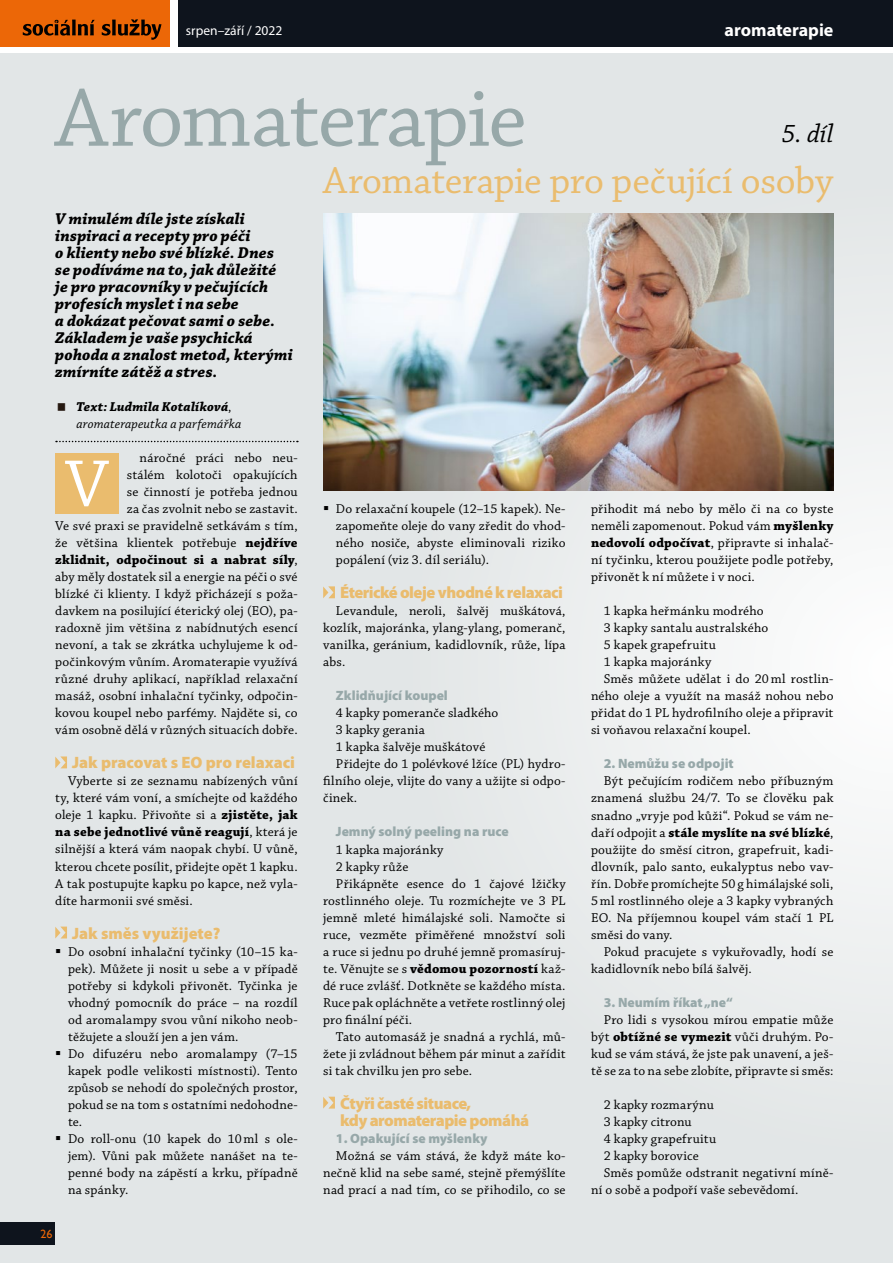
<style>
.page{position:relative;width:893px;height:1263px;background:#fff}
.page>*{position:absolute;margin:0;border:0;box-sizing:border-box;transform-origin:0 0}
.t1{font:86.55px "Chaparral Pro";letter-spacing:-.02em;color:#97a8a9}
.t2{font:69.15px "Chaparral Pro";color:#fff}
.t3{font:39.45px "Chaparral Pro";letter-spacing:-.01em;color:#eabc6e}
.t4{font:italic 26.85px "Chaparral Pro";color:#000}
.t5{font:700 18px "Myriad Pro";color:#fff}
.t6{font:italic 700 16.5px/17px "Chaparral Pro";letter-spacing:.01em;color:#000}
.t7{font:900 16.5px/17px "Myriad Pro";letter-spacing:-.03em;color:#eabc6e}
.t8{font:900 16.5px "Myriad Pro";color:#e9bc6e}
.t9{font:900 16.5px "Myriad Pro";color:#eabc6e}
.t10{font:13.5px/17px "Chaparral Pro";letter-spacing:.01em;color:#000;text-align:justify}
.t11{font:900 13.5px "Myriad Pro";color:#97a8a9}
.t12{font:italic 13.5px/17px "Chaparral Pro";letter-spacing:.01em;color:#000}
.t13{font:13.5px "Myriad Pro";color:#fff}
.t14{font:13.5px "Chaparral Pro";letter-spacing:.035em;color:#000}
.t15{font:12px "Gill Sans";color:#ec6707}
.s1{font-weight:700}
.s2{font-style:normal}
.s3{color:#eabc6e}
</style>
<div class="page">
<div style="left:178px;top:0;width:715px;height:47px;background:#0e141d"></div>
<div style="left:0;top:0;width:170px;height:47px;background:#ec6707"></div>
<svg style="left:23px;top:19px;width:138px;height:21px"></svg>
<div style="left:0;top:54px;width:893px;height:1209px;background:linear-gradient(to right,#dfe3e4,#eceeef)"></div>
<div style="left:0;top:1222px;width:55px;height:23px;background:#0e141d"></div>
<img style="left:323px;top:214px;width:510px;height:276px">
<div style="left:55px;top:453px;width:63px;height:60px;background:#eabc6e"></div>
<svg style="left:56px;top:441px;width:242px;height:1px"></svg>
<svg style="left:323px;top:586px;width:12px;height:12px"></svg>
<svg style="left:55px;top:756px;width:12px;height:12px"></svg>
<svg style="left:55px;top:926px;width:12px;height:12px"></svg>
<svg style="left:323px;top:1097px;width:12px;height:11px"></svg>
<svg style="left:58px;top:403px;width:7px;height:8px"></svg>
<p class="t13" style="left:186px;top:23px;width:98px">srpen–září / 2022</p>
<h3 class="t5" style="left:725px;top:18px;width:110px">aromaterapie</h3>
<h1 class="t1" style="left:55px;top:70px;width:473px">Aromaterapie</h1>
<h3 class="t4" style="left:782px;top:118px;width:53px">5. díl</h3>
<h3 class="t3" style="left:323px;top:159px;width:512px">Aromaterapie pro pečující osoby</h3>
<p class="t6" style="left:55px;top:211px;width:239px">V minulém díle jste získali inspiraci a recepty pro péči<br>o klienty nebo své blízké. Dnes se podíváme na to, jak důležité je pro pracovníky v pečujících profesích myslet i na sebe<br>a dokázat pečovat sami o sebe.<br>Základem je vaše psychická pohoda a znalost metod, kterými zmírníte zátěž a stres.</p>
<p class="t12" style="left:77px;top:399px;width:166px"><span class="s1">Text: Ludmila Kotalíková</span><span class="s2">, </span>aromaterapeutka a parfemářka</p>
<p class="t10" style="left:55px;top:450px;width:244px;text-align:right">náročné práci nebo neu-<br>stálém kolotoči opakujících<br>se činností je potřeba jednou<br>za čas zvolnit nebo se zastavit.<br>Ve své praxi se pravidelně setkávám s tím, že většina klientek potřebuje <span class="s1">nejdříve zklidnit, odpočinout si a nabrat síly</span>, aby měly dostatek sil a energie na péči o své blízké či klienty. I když přicházejí s poža&shy;davkem na posilující éterický olej (EO), pa&shy;radoxně jim většina z nabídnutých esencí nevoní, a tak se zkrátka uchylujeme k od&shy;počinkovým vůním. Aromaterapie využívá různé druhy aplikací, například relaxační masáž, osobní inhalační tyčinky, odpočin&shy;kovou koupel nebo parfémy. Najděte si, co vám osobně dělá v různých situacích dobře.</p>
<p class="t8" style="left:72px;top:752px;width:224px">Jak pracov<span class="s3">at s EO pro r</span>elaxaci</p>
<p class="t10" style="left:55px;top:773px;width:244px;text-indent:13px">Vyberte si ze seznamu nabízených vůní ty, které vám voní, a smíchejte od každého oleje 1 kapku. Přivoňte si a <span class="s1">zjistěte, jak na sebe jednotlivé vůně reagují</span>, která je silnější a která vám naopak chybí. U vůně, kterou chcete posílit, přidejte opět 1 kapku.<br>A tak postupujte kapku po kapce, než vyla&shy;díte harmonii své směsi.</p>
<p class="t9" style="left:72px;top:922px;width:150px">Jak směs využijete?</p>
<p class="t10" style="left:68px;top:943px;width:231px;text-indent:-13px">▪ Do osobní inhalační tyčinky (10–15 ka&shy;pek). Můžete ji nosit u sebe a v případě potřeby si kdykoli přivonět. Tyčinka je vhodný pomocník do práce – na rozdíl od aromalampy svou vůní nikoho neob&shy;těžujete a slouží jen a jen vám.</p>
<p class="t10" style="left:68px;top:1045px;width:231px;text-indent:-13px">▪ Do difuzéru nebo aromalampy (7–15 kapek podle velikosti místnosti). Tento způsob se nehodí do společných prostor, pokud se na tom s ostatními nedohodne&shy;te.</p>
<p class="t10" style="left:68px;top:1130px;width:231px;text-indent:-13px">▪ Do roll-onu (10 kapek do 10ml s ole&shy;jem). Vůni pak můžete nanášet na te&shy;penné body na zápěstí a krku, případně na spánky.</p>
<h2 class="t2" style="left:65px;top:445px;width:45px">V</h2>
<p class="t15" style="left:41px;top:1227px;width:13px">26</p>
<p class="t10" style="left:336px;top:501px;width:231px;text-indent:-13px">▪ Do relaxační koupele (12–15 kapek). Ne&shy;zapomeňte oleje do vany zředit do vhod&shy;ného nosiče, abyste eliminovali riziko popálení (viz 3. díl seriálu).</p>
<p class="t7" style="left:340px;top:584px;width:224px">Éterické oleje vhodné k relaxaci</p>
<p class="t10" style="left:323px;top:603px;width:244px;text-indent:13px">Levandule, neroli, šalvěj muškátová, kozlík, majoránka, ylang-ylang, pomeranč, vanilka, geránium, kadidlovník, růže, lípa abs.</p>
<p class="t11" style="left:336px;top:687px;width:113px">Zklidňující koupel</p>
<p class="t10" style="left:336px;top:705px;width:164px">4 kapky pomeranče sladkého</p>
<p class="t10" style="left:336px;top:722px;width:91px">3 kapky gerania</p>
<p class="t10" style="left:336px;top:739px;width:151px">1 kapka šalvěje muškátové</p>
<p class="t10" style="left:336px;top:756px;width:231px">Přidejte do 1 polévkové lžíce (PL) hydro-</p>
<p class="t10" style="left:323px;top:773px;width:244px">filního oleje, vlijte do vany a užijte si odpo-</p>
<p class="t10" style="left:323px;top:790px;width:35px">činek.</p>
<p class="t11" style="left:336px;top:823px;width:174px">Jemný solný peeling na ruce</p>
<p class="t10" style="left:336px;top:841px;width:109px">1 kapka majoránky</p>
<p class="t14" style="left:336px;top:859px;width:74px">2 kapky růže</p>
<p class="t10" style="left:336px;top:875px;width:231px">Přikápněte esence do 1 čajové lžičky</p>
<p class="t10" style="left:323px;top:892px;width:244px">rostlinného oleje. Tu rozmíchejte ve 3 PL</p>
<p class="t10" style="left:323px;top:909px;width:244px">jemně mleté himálajské soli. Namočte si</p>
<p class="t10" style="left:323px;top:926px;width:244px">ruce, vezměte přiměřené množství soli</p>
<p class="t10" style="left:323px;top:943px;width:244px">a ruce si jednu po druhé jemně promasíruj-</p>
<p class="t10" style="left:323px;top:960px;width:244px">te. Věnujte se s <span class="s1">vědomou pozorností</span> kaž-</p>
<p class="t10" style="left:323px;top:977px;width:244px">dé ruce zvlášť. Dotkněte se každého místa.</p>
<p class="t10" style="left:323px;top:994px;width:244px">Ruce pak opláchněte a vetřete rostlinný olej</p>
<p class="t10" style="left:323px;top:1011px;width:90px">pro finální péči.</p>
<p class="t10" style="left:336px;top:1028px;width:231px">Tato automasáž je snadná a rychlá, mů-</p>
<p class="t10" style="left:323px;top:1045px;width:244px">žete ji zvládnout během pár minut a zařídit</p>
<p class="t10" style="left:323px;top:1062px;width:150px">si tak chvilku jen pro sebe.</p>
<p class="t7" style="left:340px;top:1094px;width:190px">Čtyři časté situace,<br>kdy aromaterapie pomáhá</p>
<p class="t11" style="left:336px;top:1129px;width:153px">1. Opakující se myšlenky</p>
<p class="t10" style="left:323px;top:1147px;width:244px;text-indent:13px">Možná se vám stává, že když máte ko&shy;nečně klid na sebe samé, stejně přemýšlíte nad prací a nad tím, co se přihodilo, co se</p>
<p class="t10" style="left:591px;top:501px;width:244px">přihodit má nebo by mělo či na co byste neměli zapomenout. Pokud vám <span class="s1">myšlenky nedovolí odpočívat</span>, připravte si inhalač&shy;ní tyčinku, kterou použijete podle potřeby, přivonět k ní můžete i v noci.</p>
<p class="t10" style="left:604px;top:603px;width:161px">1 kapka heřmánku modrého</p>
<p class="t10" style="left:604px;top:620px;width:166px">3 kapky santalu australského</p>
<p class="t10" style="left:604px;top:637px;width:113px">5 kapek grapefruitu</p>
<p class="t10" style="left:604px;top:654px;width:109px">1 kapka majoránky</p>
<p class="t10" style="left:604px;top:671px;width:231px">Směs můžete udělat i do 20ml rostlin-</p>
<p class="t10" style="left:591px;top:688px;width:244px">ného oleje a využít na masáž nohou nebo</p>
<p class="t10" style="left:591px;top:705px;width:244px">přidat do 1 PL hydrofilního oleje a připravit</p>
<p class="t10" style="left:591px;top:722px;width:161px">si voňavou relaxační koupel.</p>
<p class="t11" style="left:604px;top:755px;width:131px">2. Nemůžu se odpojit</p>
<p class="t10" style="left:591px;top:773px;width:244px;text-indent:13px">Být pečujícím rodičem nebo příbuzným znamená službu 24/7. To se člověku pak snadno „vryje pod kůži“. Pokud se vám ne&shy;daří odpojit a <span class="s1">stále myslíte na své blízké</span>, použijte do směsí citron, grapefruit, kadi&shy;dlovník, palo santo, eukalyptus nebo vav&shy;řín. Dobře promíchejte 50g himálajské soli, 5ml rostlinného oleje a 3 kapky vybraných EO. Na příjemnou koupel vám stačí 1 PL směsi do vany.</p>
<p class="t10" style="left:591px;top:943px;width:244px;text-indent:13px">Pokud pracujete s vykuřovadly, hodí se kadidlovník nebo bílá šalvěj.</p>
<p class="t11" style="left:604px;top:993px;width:131px">3. Neumím říkat „ne“</p>
<p class="t10" style="left:591px;top:1011px;width:244px;text-indent:13px">Pro lidi s vysokou mírou empatie může být <span class="s1">obtížné se vymezit</span> vůči druhým. Po&shy;kud se vám stává, že jste pak unavení, a ješ&shy;tě se za to na sebe zlobíte, připravte si směs:</p>
<p class="t10" style="left:604px;top:1096px;width:112px">2 kapky rozmarýnu</p>
<p class="t10" style="left:604px;top:1113px;width:89px">3 kapky citronu</p>
<p class="t10" style="left:604px;top:1130px;width:114px">4 kapky grapefruitu</p>
<p class="t10" style="left:604px;top:1147px;width:96px">2 kapky borovice</p>
<p class="t10" style="left:604px;top:1164px;width:231px">Směs pomůže odstranit negativní míně-</p>
<p class="t10" style="left:591px;top:1181px;width:209px">ní o sobě a podpoří vaše sebevědomí.</p>
</div>
